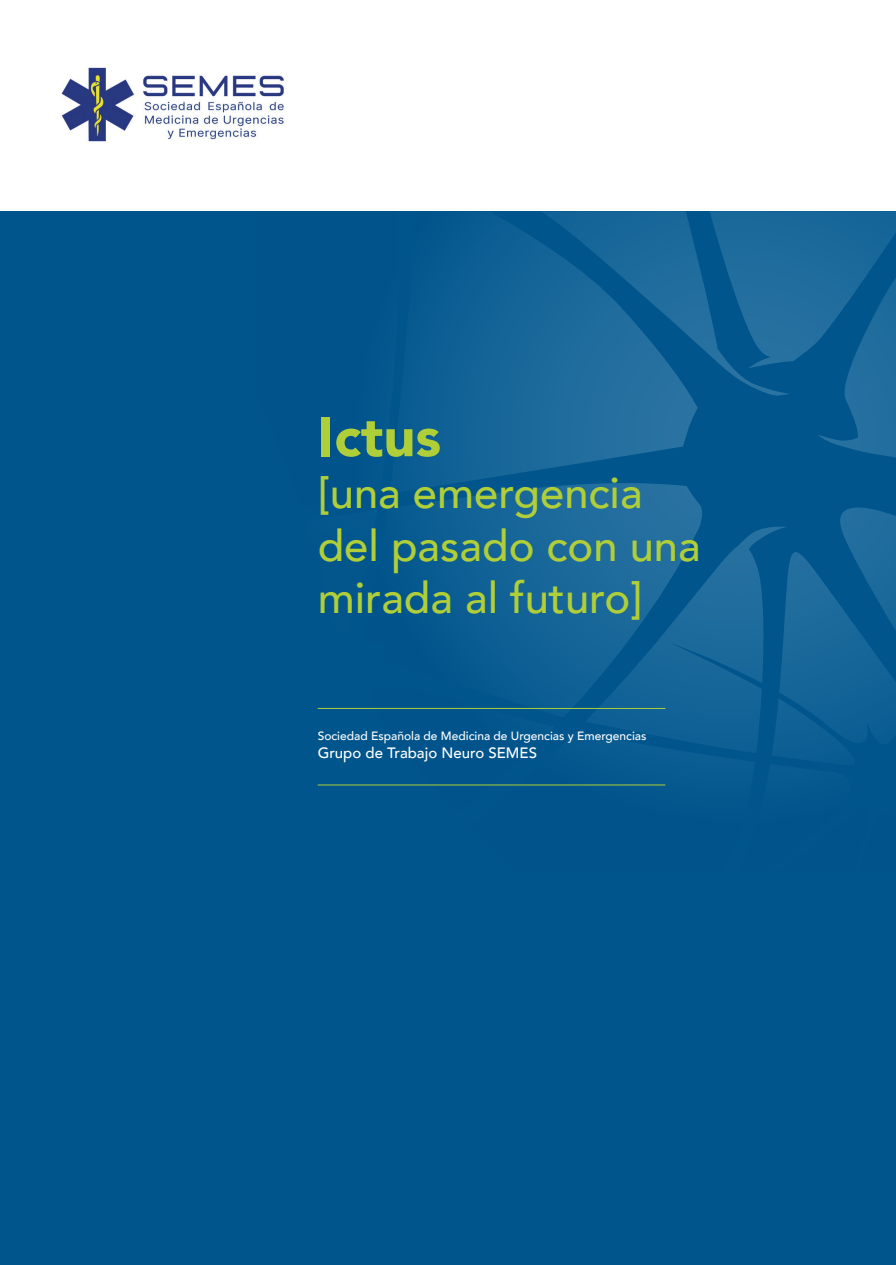
<style>
.page{position:relative;width:896px;height:1265px;background:#fff}
.page>*{position:absolute;margin:0;border:0;box-sizing:border-box;transform-origin:0 0}
.t1{font:900 55.5px "Avenir";color:#b0ce38}
.t2{font:500 43.5px/52.2px "Avenir";color:#b0ce38}
.t3{font:500 15px "Avenir";color:#fff}
.t4{font:500 12px "Avenir";color:#fff}
</style>
<div class="page">
<div style="left:0;top:211px;width:896px;height:1054px;background:#00558c"></div>
<img style="left:61px;top:67px;width:223px;height:75px">
<img style="left:414px;top:219px;width:284px;height:264px">
<img style="left:417px;top:483px;width:285px;height:231px">
<img style="left:370px;top:687px;width:185px;height:99px">
<img style="left:541px;top:211px;width:248px;height:184px">
<img style="left:709px;top:211px;width:187px;height:157px">
<img style="left:840px;top:507px;width:56px;height:45px">
<img style="left:817px;top:257px;width:79px;height:201px">
<img style="left:787px;top:552px;width:109px;height:90px">
<img style="left:470px;top:731px;width:105px;height:55px">
<img style="left:585px;top:526px;width:202px;height:116px">
<svg style="left:575px;top:642px;width:321px;height:144px"></svg>
<hr style="left:318px;top:708px;width:347px;height:1px;background:#b0ce38">
<hr style="left:318px;top:784px;width:347px;height:1px;background:#b0ce38">
<h1 class="t1" style="left:318px;top:389px;width:125px">Ictus</h1>
<h2 class="t2" style="left:318px;top:465px;width:384px">[una emergencia del pasado con una mirada al futuro]</h2>
<p class="t4" style="left:318px;top:726px;width:330px">Sociedad Española de Medicina de Urgencias y Emergencias</p>
<p class="t3" style="left:318px;top:740px;width:221px">Grupo de Trabajo Neuro SEMES</p>
</div>
